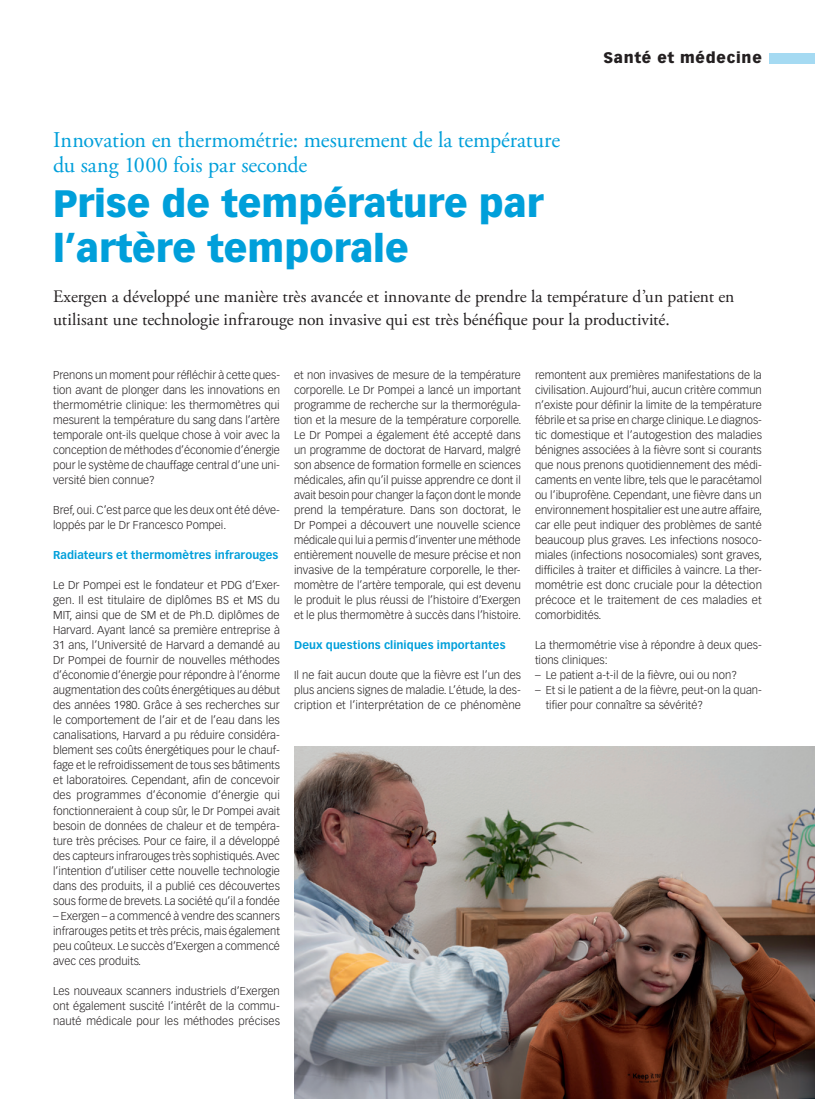
<style>
.page{position:relative;width:815px;height:1099px;background:#fff}
.page>*{position:absolute;margin:0;border:0;box-sizing:border-box;transform-origin:0 0}
.t1{font:900 37.5px/45px "Vectora LT Std";color:#009fda}
.t2{font:22.5px/25px "Adobe Garamond Pro";letter-spacing:-.005em;color:#009fda}
.t3{font:17.5px/22.5px "Adobe Garamond Pro";letter-spacing:-.005em;color:#231f20}
.t4{font:900 15px "Vectora LT Std";letter-spacing:.05em;color:#231f20}
.t5{font:300 11.25px/15px "Vectora LT Std";color:#231f20;text-align:justify}
.t6{font:700 11.25px "Vectora LT Std";letter-spacing:.005em;color:#009fda}
</style>
<div class="page">
<div style="left:770px;top:53px;width:45px;height:10px;background:#a5daf2"></div>
<img style="left:294px;top:746px;width:521px;height:352px">
<h3 class="t4" style="left:603px;top:49px;width:160px">Santé et médecine</h3>
<h2 class="t2" style="left:53px;top:128px;width:508px">Innovation en thermométrie: mesurement de la température du sang 1000 fois par seconde</h2>
<h1 class="t1" style="left:53px;top:180px;width:492px">Prise de température par l’artère temporale</h1>
<h3 class="t3" style="left:53px;top:286px;width:683px">Exergen a développé une manière très avancée et innovante de prendre la température d’un patient en utilisant une technologie infrarouge non invasive qui est très bénéfique pour la productivité.</h3>
<p class="t5" style="left:53px;top:368px;width:228px">Prenons un moment pour réfléchir à cette ques&shy;tion avant de plonger dans les innovations en thermométrie clinique: les thermomètres qui mesurent la température du sang dans l’artère temporale ont-ils quelque chose à voir avec la conception de méthodes d’économie d’énergie pour le système de chauffage central d’une uni&shy;versité bien connue?</p>
<p class="t5" style="left:53px;top:503px;width:228px">Bref, oui. C’est parce que les deux ont été déve&shy;loppés par le Dr Francesco Pompei.</p>
<p class="t6" style="left:53px;top:548px;width:227px">Radiateurs et thermomètres infrarouges</p>
<p class="t5" style="left:53px;top:578px;width:228px">Le Dr Pompei est le fondateur et PDG d’Exer&shy;gen. Il est titulaire de diplômes BS et MS du MIT, ainsi que de SM et de Ph.D. diplômes de Harvard. Ayant lancé sa première entreprise à 31 ans, l’Université de Harvard a demandé au Dr Pompei de fournir de nouvelles méthodes d’économie d’énergie pour répondre à l’énorme augmentation des coûts énergétiques au début des années 1980. Grâce à ses recherches sur le comportement de l’air et de l’eau dans les canalisations, Harvard a pu réduire considéra&shy;blement ses coûts énergétiques pour le chauf&shy;fage et le refroidissement de tous ses bâtiments et laboratoires. Cependant, afin de concevoir des programmes d’économie d’énergie qui fonctionneraient à coup sûr, le Dr Pompei avait besoin de données de chaleur et de tempéra&shy;ture très précises. Pour ce faire, il a développé des capteurs infrarouges très sophistiqués. Avec l’intention d’utiliser cette nouvelle technologie dans des produits, il a publié ces découvertes sous forme de brevets. La société qu’il a fondée</p>
<p class="t5" style="left:53px;top:908px;width:228px">– Exergen – a commencé à vendre des scanners infrarouges petits et très précis, mais également peu coûteux. Le succès d’Exergen a commencé avec ces produits.</p>
<p class="t5" style="left:53px;top:983px;width:228px">Les nouveaux scanners industriels d’Exergen ont également suscité l’intérêt de la commu&shy;nauté médicale pour les méthodes précises</p>
<p class="t5" style="left:294px;top:368px;width:229px">et non invasives de mesure de la température corporelle. Le Dr Pompei a lancé un important programme de recherche sur la thermorégula&shy;tion et la mesure de la température corporelle.<br>Le Dr Pompei a également été accepté dans un programme de doctorat de Harvard, malgré son absence de formation formelle en sciences médicales, afin qu’il puisse apprendre ce dont il avait besoin pour changer la façon dont le monde prend la température. Dans son doctorat, le Dr Pompei a découvert une nouvelle science médicale qui lui a permis d’inventer une méthode entièrement nouvelle de mesure précise et non invasive de la température corporelle, le ther&shy;momètre de l’artère temporale, qui est devenu le produit le plus réussi de l’histoire d’Exergen et le plus thermomètre à succès dans l’histoire.</p>
<p class="t6" style="left:294px;top:638px;width:213px">Deux questions cliniques importantes</p>
<p class="t5" style="left:294px;top:668px;width:228px">Il ne fait aucun doute que la fièvre est l’un des plus anciens signes de maladie. L’étude, la des&shy;cription et l’interprétation de ce phénomène</p>
<p class="t5" style="left:535px;top:368px;width:229px">remontent aux premières manifestations de la civilisation. Aujourd’hui, aucun critère commun n’existe pour définir la limite de la température fébrile et sa prise en charge clinique. Le diagnos&shy;tic domestique et l’autogestion des maladies bénignes associées à la fièvre sont si courants que nous prenons quotidiennement des médi&shy;caments en vente libre, tels que le paracétamol ou l’ibuprofène. Cependant, une fièvre dans un environnement hospitalier est une autre affaire, car elle peut indiquer des problèmes de santé beaucoup plus graves. Les infections nosoco&shy;miales (infections nosocomiales) sont graves, difficiles à traiter et difficiles à vaincre. La ther&shy;mométrie est donc cruciale pour la détection précoce et le traitement de ces maladies et comorbidités.</p>
<p class="t5" style="left:535px;top:638px;width:228px">La thermométrie vise à répondre à deux ques&shy;tions cliniques:</p>
<p class="t5" style="left:535px;top:668px;width:204px">– Le patient a-t-il de la fièvre, oui ou non?</p>
<p class="t5" style="left:546px;top:683px;width:218px;text-indent:-11px">– Et si le patient a de la fièvre, peut-on la quan&shy;tifier pour connaître sa sévérité?</p>
</div>
